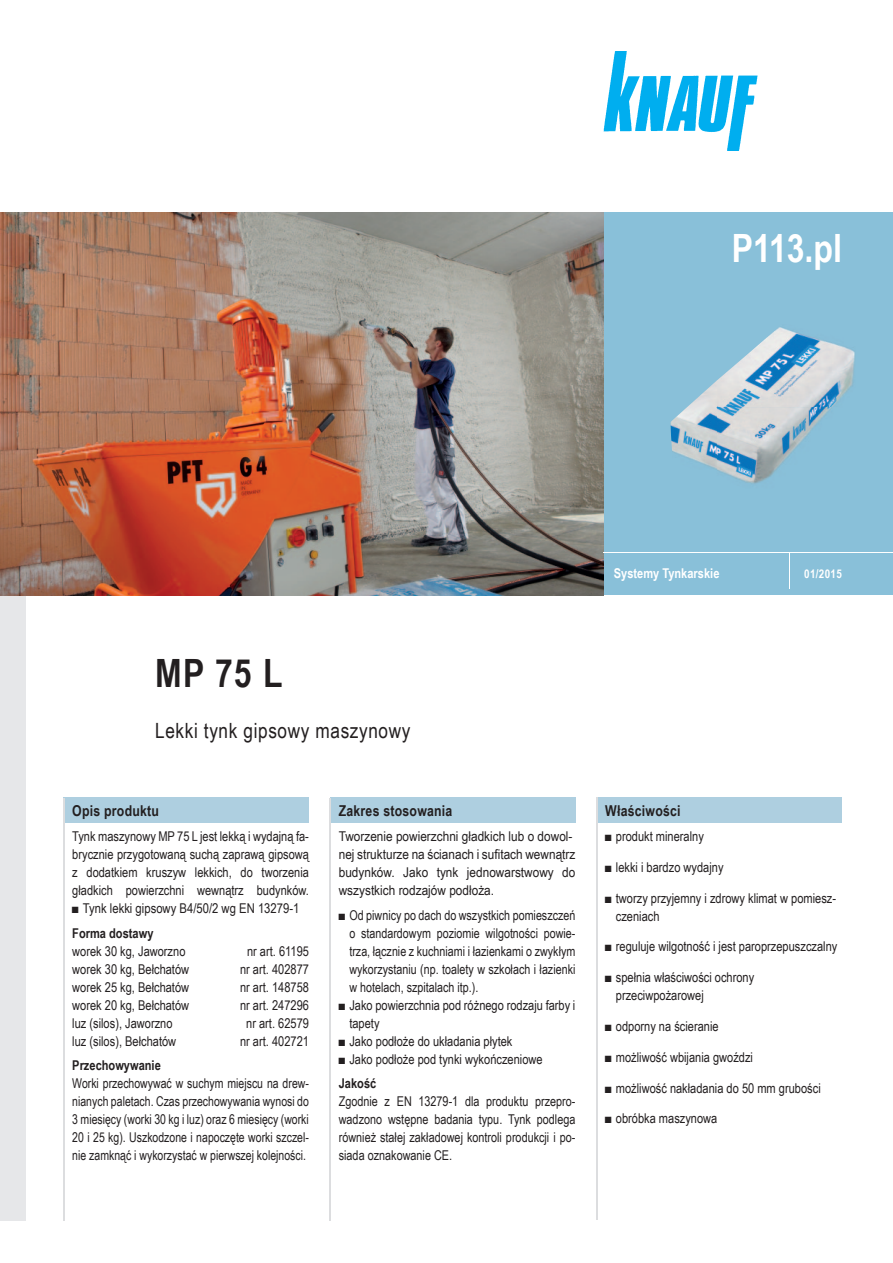
<style>
.page{position:relative;width:893px;height:1263px;background:#fff}
.page>*{position:absolute;margin:0;border:0;box-sizing:border-box;transform-origin:0 0}
.t1{font:700 39px "Arial Narrow";color:#fff}
.t2{font:700 39px "Arial Narrow";color:#231f20}
.t3{font:21px "Arial Narrow";letter-spacing:.03em;color:#231f20}
.t4{font:700 15px "Arial Narrow";letter-spacing:.015em;color:#231f20}
.t5{font:13.5px/18px "Arial Narrow";color:#231f20;text-align:justify}
.t6{font:13.5px/18px "Arial Narrow";color:#231f20;text-align:justify;scale:.95 1}
.t7{font:13.5px/18px "Arial Narrow";color:#231f20;scale:1.07 1}
.t8{font:700 13.5px "Arial Narrow";color:#231f20}
.t9{font:700 13.5px "Arial Narrow";color:#fff}
.t10{font:700 12px "Arial Narrow";letter-spacing:.03em;color:#fff}
</style>
<div class="page">
<div style="left:604px;top:213px;width:289px;height:382px;background:#89c0d9"></div>
<div style="left:0;top:595px;width:26px;height:625px;background:#e6e7e9"></div>
<img style="left:604px;top:51px;width:153px;height:100px">
<img style="left:0;top:213px;width:604px;height:382px">
<div style="left:64px;top:797px;width:245px;height:26px;background:#aecfe0"></div>
<div style="left:330px;top:797px;width:245px;height:26px;background:#aecfe0"></div>
<div style="left:597px;top:797px;width:245px;height:26px;background:#aecfe0"></div>
<img style="left:717px;top:327px;width:138px;height:80px">
<img style="left:670px;top:380px;width:47px;height:89px">
<img style="left:717px;top:407px;width:94px;height:77px">
<img style="left:811px;top:407px;width:20px;height:22px">
<hr style="left:604px;top:552px;width:289px;height:1px;background:#fff">
<hr style="left:789px;top:553px;width:1px;height:36px;background:#fff">
<hr style="left:63px;top:797px;width:2px;height:423px;background:#dcdddf">
<hr style="left:329px;top:797px;width:2px;height:423px;background:#dcdddf">
<hr style="left:596px;top:797px;width:1px;height:423px;background:#dcdddf">
<h1 class="t1" style="left:732px;top:219px;width:112px">P113.pl</h1>
<h1 class="t2" style="left:155px;top:644px;width:129px">MP 75 L</h1>
<h2 class="t3" style="left:155px;top:715px;width:257px">Lekki tynk gipsowy maszynowy</h2>
<p class="t9" style="left:614px;top:563px;width:107px">Systemy Tynkarskie</p>
<p class="t10" style="left:804px;top:565px;width:39px">01/2015</p>
<p class="t4" style="left:72px;top:799px;width:88px">Opis produktu</p>
<p class="t4" style="left:339px;top:799px;width:115px">Zakres stosowania</p>
<p class="t4" style="left:605px;top:799px;width:77px">Właściwości</p>
<p class="t5" style="left:72px;top:827px;width:238px">Tynk maszynowy MP 75 L jest lekką i wydajną fa&shy;brycznie przygotowaną suchą zaprawą gipsową z dodatkiem kruszyw lekkich, do tworzenia gładkich powierzchni wewnątrz budynków.</p>
<p class="t5" style="left:72px;top:899px;width:229px">■ Tynk lekki gipsowy B4/50/2 wg EN 13279-1</p>
<p class="t8" style="left:72px;top:923px;width:83px">Forma dostawy</p>
<p class="t5" style="left:72px;top:941px;width:115px">worek 30 kg, Jaworzno</p>
<p class="t5" style="left:247px;top:941px;width:63px">nr art. 61195</p>
<p class="t5" style="left:72px;top:959px;width:118px">worek 30 kg, Bełchatów</p>
<p class="t5" style="left:240px;top:959px;width:70px">nr art. 402877</p>
<p class="t5" style="left:72px;top:977px;width:118px">worek 25 kg, Bełchatów</p>
<p class="t5" style="left:240px;top:977px;width:70px">nr art. 148758</p>
<p class="t5" style="left:72px;top:995px;width:118px">worek 20 kg, Bełchatów</p>
<p class="t5" style="left:240px;top:995px;width:70px">nr art. 247296</p>
<p class="t5" style="left:72px;top:1013px;width:102px">luz (silos), Jaworzno</p>
<p class="t5" style="left:246px;top:1013px;width:64px">nr art. 62579</p>
<p class="t5" style="left:72px;top:1031px;width:105px">luz (silos), Bełchatów</p>
<p class="t5" style="left:240px;top:1031px;width:70px">nr art. 402721</p>
<p class="t8" style="left:72px;top:1055px;width:90px">Przechowywanie</p>
<p class="t6" style="left:72px;top:1074px;width:251px">Worki przechowywać w suchym miejscu na drew&shy;nianych paletach. Czas przechowywania wynosi do 3 miesięcy (worki 30 kg i luz) oraz 6 miesięcy (worki 20 i 25 kg). Uszkodzone i napoczęte worki szczel&shy;nie zamknąć i wykorzystać w pierwszej kolejności.</p>
<p class="t5" style="left:605px;top:827px;width:100px">■ produkt mineralny</p>
<p class="t5" style="left:605px;top:858px;width:120px">■ lekki i bardzo wydajny</p>
<p class="t5" style="left:616px;top:888px;width:222px;text-indent:-11px">■ tworzy przyjemny i zdrowy klimat w pomiesz&shy;czeniach</p>
<p class="t5" style="left:605px;top:937px;width:234px">■ reguluje wilgotność i jest paroprzepuszczalny</p>
<p class="t5" style="left:616px;top:968px;width:140px;text-indent:-11px">■ spełnia właściwości ochrony przeciwpożarowej</p>
<p class="t5" style="left:605px;top:1017px;width:115px">■ odporny na ścieranie</p>
<p class="t5" style="left:605px;top:1047px;width:149px">■ możliwość wbijania gwoździ</p>
<p class="t5" style="left:605px;top:1078px;width:217px">■ możliwość nakładania do 50 mm grubości</p>
<p class="t5" style="left:605px;top:1109px;width:114px">■ obróbka maszynowa</p>
<p class="t7" style="left:339px;top:827px;width:223px">Tworzenie powierzchni gładkich lub o dowol&shy;nej strukturze na ścianach i sufitach wewnątrz budynków. Jako tynk jednowarstwowy do wszystkich rodzajów podłoża.</p>
<p class="t5" style="left:349px;top:905px;width:228px;text-indent:-11px">■ Od piwnicy po dach do wszystkich pomieszczeń o standardowym poziomie wilgotności powie&shy;trza, łącznie z kuchniami i łazienkami o zwykłym wykorzystaniu (np. toalety w szkołach i łazienki w hotelach, szpitalach itp.).</p>
<p class="t5" style="left:349px;top:995px;width:228px;text-indent:-11px">■ Jako powierzchnia pod różnego rodzaju farby i tapety</p>
<p class="t5" style="left:339px;top:1031px;width:175px">■ Jako podłoże do układania płytek</p>
<p class="t5" style="left:339px;top:1049px;width:205px">■ Jako podłoże pod tynki wykończeniowe</p>
<p class="t8" style="left:339px;top:1073px;width:39px">Jakość</p>
<p class="t5" style="left:339px;top:1092px;width:238px">Zgodnie z EN 13279-1 dla produktu przepro&shy;wadzono wstępne badania typu. Tynk podlega również stałej zakładowej kontroli produkcji i po&shy;siada oznakowanie CE.</p>
</div>
